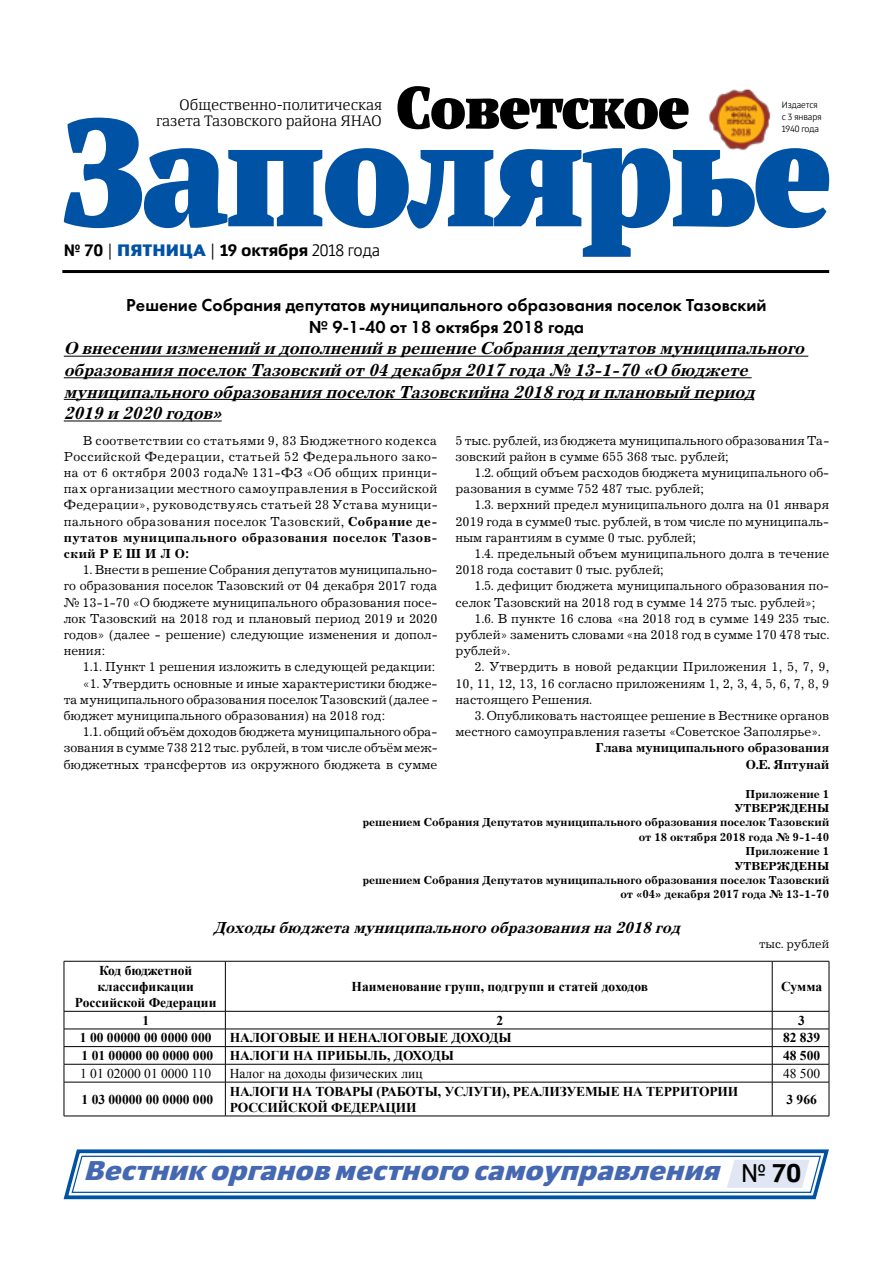
<style>
.page{position:relative;width:893px;height:1263px;background:#fff}
.page>*{position:absolute;margin:0;border:0;box-sizing:border-box;transform-origin:0 0}
.t1{font:italic 900 27px "Yefimov Sans";color:#4468b1}
.t2{font:italic 700 18px/21.6px "Journal C";color:#000}
.t3{font:18px/21.6px "Futura Demi C";color:#000;text-align:center}
.t4{font:italic 700 16.5px "Journal C";color:#000}
.t5{font:700 16.5px "Yefimov Sans";letter-spacing:-.005em;color:#000}
.t6{font:300 15px/15.8px "Yefimov Serif";letter-spacing:-.005em;color:#000;text-align:right}
.t7{font:13.5px/16.2px "Journal C";color:#000;text-align:justify}
.t8{font:700 13.5px/16.2px "Times New Roman";color:#000;text-align:center}
.t9{font:13.5px "Times New Roman";color:#000}
.t10{font:700 13.5px/16.2px "Journal C";color:#000;text-align:right}
.t11{font:12.75px "Journal C";color:#000}
.t12{font:700 12px/14.4px "Journal C";color:#000;text-align:right}
.t13{font:300 9px/12px "Yefimov Sans";letter-spacing:-.005em;color:#000}
.s1{font-weight:300}
.s2{font-weight:900;color:#0052a4}
.s3{font-weight:700}
.s4{font-weight:400;font-style:normal;font-size:25.5px;color:#000}
.s5{font-weight:700;font-style:normal;font-size:25.5px;color:#000}
</style>
<div class="page">
<svg style="left:63px;top:1149px;width:766px;height:51px"></svg>
<img style="left:709px;top:89px;width:62px;height:29px">
<svg style="left:64px;top:118px;width:765px;height:139px"></svg>
<svg style="left:397px;top:86px;width:292px;height:43px"></svg>
<hr style="left:62px;top:270px;width:767px;height:3px;background:#000">
<hr style="left:64px;top:356px;width:744px;height:1px;background:#000">
<hr style="left:64px;top:377px;width:688px;height:1px;background:#000">
<hr style="left:64px;top:399px;width:690px;height:1px;background:#000">
<hr style="left:64px;top:420px;width:158px;height:1px;background:#000">
<hr style="left:64px;top:961px;width:161px;height:1px;background:#000">
<hr style="left:64px;top:961px;width:1px;height:50px;background:#000">
<hr style="left:225px;top:961px;width:547px;height:1px;background:#000">
<hr style="left:225px;top:961px;width:1px;height:50px;background:#000">
<hr style="left:64px;top:1011px;width:161px;height:1px;background:#000">
<hr style="left:225px;top:1011px;width:547px;height:1px;background:#000">
<hr style="left:64px;top:1029px;width:161px;height:1px;background:#000">
<hr style="left:225px;top:1029px;width:547px;height:1px;background:#000">
<hr style="left:64px;top:1046px;width:161px;height:1px;background:#000">
<hr style="left:225px;top:1046px;width:547px;height:1px;background:#000">
<hr style="left:64px;top:1064px;width:161px;height:1px;background:#000">
<svg style="left:64px;top:1011px;width:1px;height:71px"></svg>
<hr style="left:225px;top:1064px;width:547px;height:1px;background:#000">
<svg style="left:225px;top:1011px;width:1px;height:71px"></svg>
<svg style="left:772px;top:961px;width:58px;height:155px"></svg>
<hr style="left:64px;top:1082px;width:161px;height:1px;background:#000">
<hr style="left:64px;top:1082px;width:1px;height:34px;background:#000">
<hr style="left:225px;top:1082px;width:547px;height:1px;background:#000">
<hr style="left:225px;top:1082px;width:1px;height:34px;background:#000">
<hr style="left:772px;top:1082px;width:57px;height:1px;background:#000">
<hr style="left:772px;top:1082px;width:1px;height:34px;background:#000">
<hr style="left:829px;top:1082px;width:1px;height:34px;background:#000">
<hr style="left:64px;top:1116px;width:161px;height:1px;background:#000">
<hr style="left:225px;top:1116px;width:547px;height:1px;background:#000">
<hr style="left:772px;top:1116px;width:57px;height:1px;background:#000">
<p class="t6" style="left:156px;top:97px;width:227px">Общественно-политическая газета Тазовского района ЯНАО</p>
<p class="t13" style="left:782px;top:99px;width:41px">Издается с 3 января<br>1940 года</p>
<p class="t5" style="left:64px;top:240px;width:318px">№ 70 <span class="s1">|</span> <span class="s2">пятница</span> <span class="s1">|</span> 19 октября <span class="s1">2018 года</span></p>
<h2 class="t3" style="left:126px;top:294px;width:642px">Решение Собрания депутатов муниципального образования поселок Тазовский № 9-1-40 от 18 октября 2018 года</h2>
<p class="t2" style="left:64px;top:338px;width:747px">О внесении изменений и дополнений врешениеСобрания депутатовмуниципального образования поселок Тазовский от04декабря 2017года№ 13-1-70«О бюджете муниципальногообразования поселок Тазовскийна2018годи плановый период 2019и 2020годов»</p>
<p class="t7" style="left:64px;top:433px;width:375px;text-indent:19px">В соответствии со статьями 9, 83 Бюджетного кодекса Российской Федерации, статьей 52 Федерального зако&shy;на от 6 октября 2003 года№ 131-ФЗ «Об общих принци&shy;пах организации местного самоуправления в Российской Федерации», руководствуясь статьей 28 Устава муници&shy;пального образования поселок Тазовский, <span class="s3">Собрание де&shy;путатов муниципального образования поселок Тазов&shy;ский р е ш и л о :</span></p>
<p class="t7" style="left:64px;top:562px;width:375px;text-indent:19px">1. Внести в решение Собрания депутатов муниципально&shy;го образования поселок Тазовский от 04 декабря 2017 года № 13-1-70 «О бюджете муниципального образования посе&shy;лок Тазовский на 2018 год и плановый период 2019 и 2020 годов» (далее - решение) следующие изменения и допол&shy;нения:</p>
<p class="t7" style="left:83px;top:659px;width:354px">1.1. Пункт 1 решения изложить в следующей редакции:</p>
<p class="t7" style="left:83px;top:676px;width:356px">«1. Утвердить основные и иные характеристики бюдже-</p>
<p class="t7" style="left:64px;top:692px;width:375px">та муниципального образования поселок Тазовский (далее -</p>
<p class="t7" style="left:64px;top:708px;width:323px">бюджет муниципального образования) на 2018 год:</p>
<p class="t7" style="left:83px;top:724px;width:356px">1.1. общий объём доходов бюджета муниципального обра-</p>
<p class="t7" style="left:64px;top:740px;width:375px">зования в сумме 738 212 тыс. рублей, в том числе объём меж-</p>
<p class="t7" style="left:64px;top:757px;width:375px">бюджетных трансфертов из окружного бюджета в сумме</p>
<p class="t7" style="left:455px;top:433px;width:375px">5 тыс. рублей, из бюджета муниципального образования Та&shy;зовский район в сумме 655 368 тыс. рублей;</p>
<p class="t7" style="left:455px;top:465px;width:375px;text-indent:19px">1.2. общий объем расходов бюджета муниципального об&shy;разования в сумме 752 487 тыс. рублей;</p>
<p class="t7" style="left:455px;top:497px;width:375px;text-indent:19px">1.3. верхний предел муниципального долга на 01 января 2019 года в сумме0 тыс. рублей, в том числе по муниципаль&shy;ным гарантиям в сумме 0 тыс. рублей;</p>
<p class="t7" style="left:455px;top:546px;width:375px;text-indent:19px">1.4. предельный объем муниципального долга в течение<br>2018 года составит 0 тыс. рублей;</p>
<p class="t7" style="left:455px;top:578px;width:375px;text-indent:19px">1.5. дефицит бюджета муниципального образования по&shy;селок Тазовский на 2018 год в сумме 14 275 тыс. рублей»;</p>
<p class="t7" style="left:455px;top:611px;width:375px;text-indent:19px">1.6. В пункте 16 слова «на 2018 год в сумме 149 235 тыс. рублей» заменить словами «на 2018 год в сумме 170 478 тыс. рублей».</p>
<p class="t7" style="left:455px;top:659px;width:375px;text-indent:19px">2. Утвердить в новой редакции Приложения 1, 5, 7, 9, 10, 11, 12, 13, 16 согласно приложениям 1, 2, 3, 4, 5, 6, 7, 8, 9 настоящего Решения.</p>
<p class="t7" style="left:455px;top:708px;width:375px;text-indent:19px">3. Опубликовать настоящее решение в Вестнике органов местного самоуправления газеты «Советское Заполярье».</p>
<p class="t10" style="left:596px;top:740px;width:235px">Глава муниципального образования<br>О.Е. Яптунай</p>
<p class="t12" style="left:362px;top:787px;width:468px">Приложение 1<br>УТВЕРЖДЕНЫ<br>решением Собрания Депутатов муниципального образования поселок Тазовский от 18 октября 2018 года № 9-1-40<br>Приложение 1<br>УТВЕРЖДЕНЫ<br>решением Собрания Депутатов муниципального образования поселок Тазовский от «04» декабря 2017 года № 13-1-70</p>
<p class="t4" style="left:213px;top:918px;width:473px">Доходы бюджетамуниципальногообразования на2018год</p>
<p class="t11" style="left:759px;top:937px;width:72px">тыс. рублей</p>
<p class="t8" style="left:75px;top:962px;width:143px">Код бюджетной классификации<br>Российской Федерации</p>
<p class="t8" style="left:352px;top:978px;width:298px">Наименование групп, подгрупп и статей доходов</p>
<p class="t8" style="left:781px;top:978px;width:43px">Сумма</p>
<p class="t8" style="left:142px;top:1012px;width:8px">1</p>
<p class="t8" style="left:496px;top:1012px;width:8px">2</p>
<p class="t8" style="left:798px;top:1012px;width:8px">3</p>
<p class="t8" style="left:80px;top:1029px;width:133px">1 00 00000 00 0000 000</p>
<p class="t8" style="left:230px;top:1029px;width:283px">НАЛОГОВЫЕ И НЕНАЛОГОВЫЕ ДОХОДЫ</p>
<p class="t8" style="left:783px;top:1029px;width:39px">82 839</p>
<p class="t8" style="left:82px;top:1047px;width:374px">1 01 00000 00 0000 000 НАЛОГИ НА ПРИБЫЛЬ, ДОХОДЫ</p>
<p class="t8" style="left:783px;top:1047px;width:39px">48 500</p>
<p class="t9" style="left:80px;top:1064px;width:133px">1 01 02000 01 0000 110</p>
<p class="t9" style="left:230px;top:1064px;width:194px">Налог на доходы физических лиц</p>
<p class="t9" style="left:783px;top:1064px;width:39px">48 500</p>
<p class="t8" style="left:82px;top:1091px;width:133px">1 03 00000 00 0000 000</p>
<p class="t8" style="left:230px;top:1082px;width:510px;text-align:left">НАЛОГИ НА ТОВАРЫ (РАБОТЫ, УСЛУГИ), РЕАЛИЗУЕМЫЕ НА ТЕРРИТОРИИ<br>РОССИЙСКОЙ ФЕДЕРАЦИИ</p>
<p class="t8" style="left:786px;top:1091px;width:32px">3 966</p>
<h1 class="t1" style="left:83px;top:1153px;width:719px">Вестник органовместного самоуправления <span class="s4">№</span> <span class="s5">7 0</span></h1>
</div>
